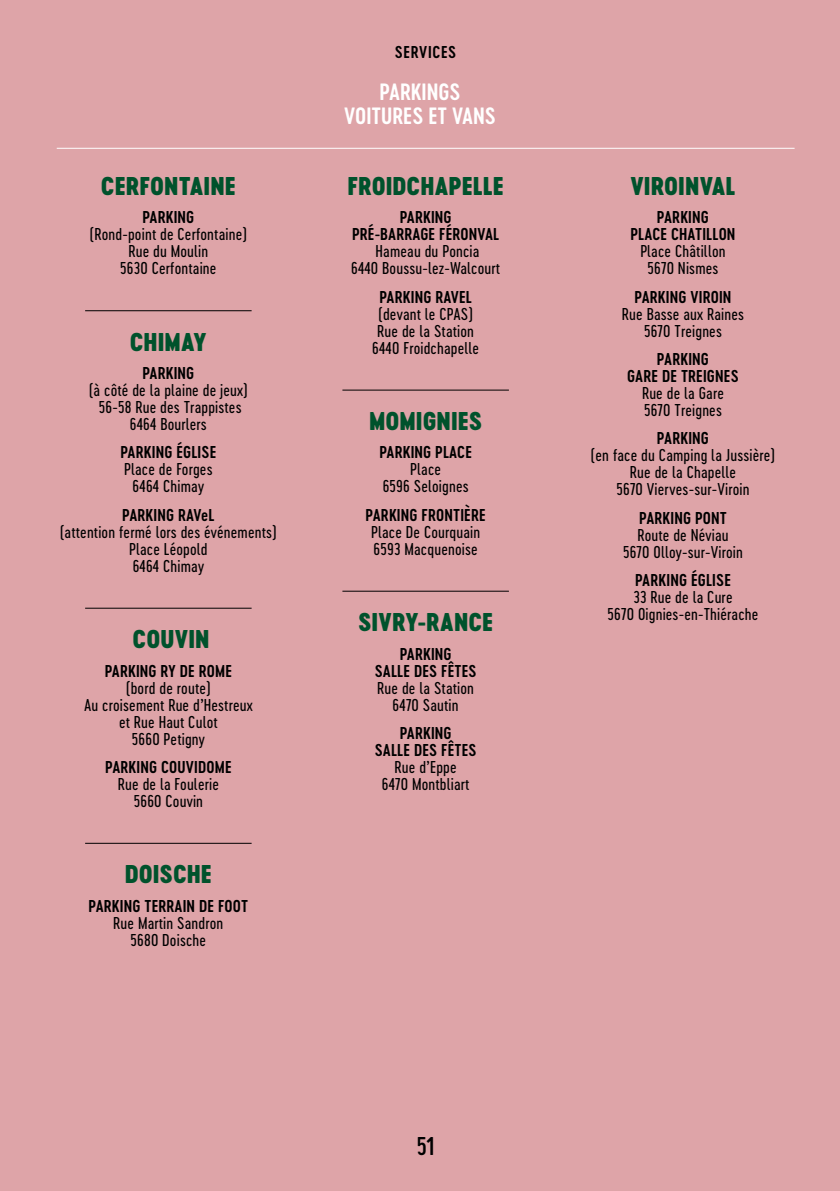
<style>
.page{position:relative;width:840px;height:1191px;background:#fff}
.page>*{position:absolute;margin:0;border:0;box-sizing:border-box;transform-origin:0 0}
.t1{font:24px "Cervo Neue Black Neue";letter-spacing:.005em;color:#00522c}
.t2{font:24px "Cervo Neue Medium Neue";color:#000}
.t3{font:22px/24px "Cervo Neue Semi Bold Neue";color:#fff;text-align:center}
.t4{font:16px/17px "Cervo Neue Regular Neue";letter-spacing:.01em;color:#000;text-align:center}
.t5{font:16px/17px "Cervo Neue Semi Bold Neue";letter-spacing:.01em;color:#000;text-align:center}
.t6{font:16px "Cervo Neue Semi Bold Neue";letter-spacing:.035em;color:#000}
</style>
<div class="page">
<div style="left:0;top:0;width:839px;height:1191px;background:#dea4a8"></div>
<hr style="left:85px;top:310px;width:166px;height:1px;background:#000">
<hr style="left:85px;top:608px;width:166px;height:1px;background:#000">
<hr style="left:85px;top:843px;width:166px;height:1px;background:#000">
<hr style="left:57px;top:148px;width:737px;height:1px;background:#fff">
<hr style="left:342px;top:390px;width:166px;height:1px;background:#000">
<hr style="left:342px;top:591px;width:166px;height:1px;background:#000">
<h1 class="t1" style="left:101px;top:169px;width:136px">CERFONTAINE</h1>
<p class="t5" style="left:142px;top:209px;width:53px">PARKING</p>
<p class="t4" style="left:89px;top:226px;width:160px">(Rond-point de Cerfontaine)<br>Rue du Moulin<br>5630 Cerfontaine</p>
<h1 class="t1" style="left:130px;top:324px;width:78px">CHIMAY</h1>
<p class="t5" style="left:142px;top:364px;width:53px">PARKING</p>
<p class="t4" style="left:88px;top:381px;width:161px">(à côté de la plaine de jeux)<br>56-58 Rue des Trappistes<br>6464 Bourlers</p>
<p class="t5" style="left:120px;top:444px;width:97px">PARKING ÉGLISE</p>
<p class="t4" style="left:124px;top:461px;width:90px">Place de Forges<br>6464 Chimay</p>
<p class="t5" style="left:122px;top:506px;width:94px">PARKING RAVeL</p>
<p class="t4" style="left:59px;top:523px;width:219px">(attention fermé lors des événements)<br>Place Léopold<br>6464 Chimay</p>
<h1 class="t1" style="left:132px;top:622px;width:78px">COUVIN</h1>
<p class="t5" style="left:105px;top:662px;width:129px">PARKING RY DE ROME</p>
<p class="t4" style="left:84px;top:679px;width:170px">(bord de route)<br>Au croisement Rue d’Hestreux et Rue Haut Culot<br>5660 Petigny</p>
<p class="t5" style="left:105px;top:758px;width:128px">PARKING COUVIDOME</p>
<p class="t4" style="left:118px;top:775px;width:102px">Rue de la Foulerie<br>5660 Couvin</p>
<h1 class="t1" style="left:125px;top:857px;width:89px">DOISCHE</h1>
<p class="t5" style="left:88px;top:897px;width:161px">PARKING TERRAIN DE FOOT</p>
<p class="t4" style="left:113px;top:914px;width:112px">Rue Martin Sandron<br>5680 Doische</p>
<p class="t6" style="left:395px;top:42px;width:63px">SERVICES</p>
<h2 class="t3" style="left:344px;top:80px;width:153px">PARKINGS<br>VOITURES ET VANS</h2>
<h1 class="t1" style="left:347px;top:169px;width:158px">FROIDCHAPELLE</h1>
<p class="t5" style="left:352px;top:209px;width:148px">PARKING<br>PRÉ-BARRAGE FÉRONVAL</p>
<p class="t4" style="left:351px;top:243px;width:150px">Hameau du Poncia<br>6440 Boussu-lez-Walcourt</p>
<p class="t5" style="left:379px;top:288px;width:94px">PARKING RAVEL</p>
<p class="t4" style="left:372px;top:305px;width:108px">(devant le CPAS)<br>Rue de la Station<br>6440 Froidchapelle</p>
<h1 class="t1" style="left:369px;top:404px;width:115px">MOMIGNIES</h1>
<p class="t5" style="left:379px;top:444px;width:94px">PARKING PLACE</p>
<p class="t4" style="left:382px;top:461px;width:87px">Place<br>6596 Seloignes</p>
<p class="t5" style="left:365px;top:506px;width:121px">PARKING FRONTIÈRE</p>
<p class="t4" style="left:371px;top:523px;width:111px;text-align:left">Place De Courquain<br>6593 Macquenoise</p>
<h1 class="t1" style="left:358px;top:605px;width:136px">SIVRY-RANCE</h1>
<p class="t5" style="left:374px;top:645px;width:103px">PARKING<br>SALLE DES FÊTES</p>
<p class="t4" style="left:377px;top:679px;width:98px">Rue de la Station<br>6470 Sautin</p>
<p class="t5" style="left:374px;top:724px;width:103px">PARKING<br>SALLE DES FÊTES</p>
<p class="t4" style="left:381px;top:758px;width:89px">Rue d’Eppe<br>6470 Montbliart</p>
<h1 class="t2" style="left:416px;top:1130px;width:19px">51</h1>
<h1 class="t1" style="left:630px;top:169px;width:107px">VIROINVAL</h1>
<p class="t5" style="left:630px;top:209px;width:106px">PARKING<br>PLACE CHATILLON</p>
<p class="t4" style="left:640px;top:243px;width:87px">Place Châtillon<br>5670 Nismes</p>
<p class="t5" style="left:634px;top:288px;width:98px">PARKING VIROIN</p>
<p class="t4" style="left:621px;top:305px;width:124px">Rue Basse aux Raines<br>5670 Treignes</p>
<p class="t5" style="left:627px;top:350px;width:113px">PARKING<br>GARE DE TREIGNES</p>
<p class="t4" style="left:641px;top:384px;width:83px;text-align:left">Rue de la Gare<br>5670 Treignes</p>
<p class="t5" style="left:656px;top:430px;width:53px">PARKING</p>
<p class="t4" style="left:590px;top:447px;width:187px">(en face du Camping la Jussière)<br>Rue de la Chapelle<br>5670 Vierves-sur-Viroin</p>
<p class="t5" style="left:638px;top:509px;width:89px">PARKING PONT</p>
<p class="t4" style="left:622px;top:526px;width:121px">Route de Néviau<br>5670 Olloy-sur-Viroin</p>
<p class="t5" style="left:634px;top:571px;width:97px">PARKING ÉGLISE</p>
<p class="t4" style="left:607px;top:588px;width:152px">33 Rue de la Cure<br>5670 Oignies-en-Thiérache</p>
</div>
